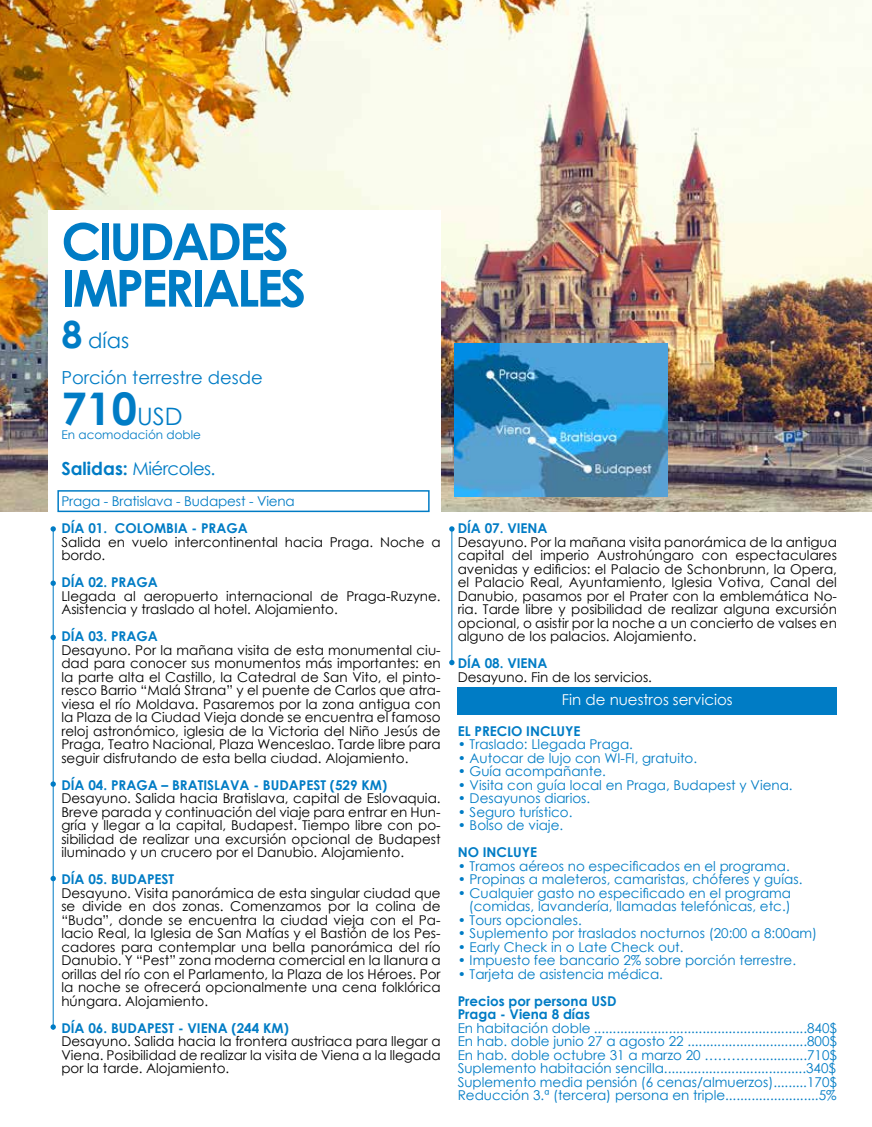
<style>
.page{position:relative;width:872px;height:1127px;background:#fff}
.page>*{position:absolute;margin:0;border:0;box-sizing:border-box;transform-origin:0 0}
.t1{font:700 51px/46.5px "Century Gothic";letter-spacing:-.06em;color:#007cc5}
.t2{font:700 45px "Century Gothic";color:#007cc5}
.t3{font:21px "Century Gothic";color:#007cc5}
.t4{font:18px "Century Gothic";color:#007cc5}
.t5{font:18px "Century Gothic";letter-spacing:-.03em;color:#007cc5}
.t6{font:15px "Century Gothic";color:#fff}
.t7{font:13.5px/13.5px "Century Gothic";color:#000;text-align:justify}
.t8{font:13.5px/13.5px "Century Gothic";color:#007cc5;text-align:right}
.t9{font:700 13.5px/13.5px "Century Gothic";color:#007cc5}
.t10{font:12px "Century Gothic";color:#007cc5}
.s1{font-weight:700;font-size:37.5px}
.s2{font-weight:400;font-size:24px}
.s3{font-weight:700}
</style>
<div class="page">
<img style="left:0;top:0;width:872px;height:511px">
<div style="left:48px;top:210px;width:393px;height:303px;background:#fff"></div>
<hr style="left:53px;top:529px;width:1px;height:500px;background:#007cc5">
<hr style="left:451px;top:529px;width:1px;height:133px;background:#007cc5">
<svg style="left:51px;top:526px;width:5px;height:6px"></svg>
<svg style="left:449px;top:526px;width:5px;height:6px"></svg>
<svg style="left:449px;top:660px;width:5px;height:5px"></svg>
<svg style="left:51px;top:580px;width:5px;height:6px"></svg>
<svg style="left:51px;top:635px;width:5px;height:5px"></svg>
<svg style="left:51px;top:781px;width:5px;height:6px"></svg>
<svg style="left:51px;top:876px;width:5px;height:5px"></svg>
<svg style="left:51px;top:1024px;width:5px;height:5px"></svg>
<div style="left:57px;top:490px;width:372px;height:22px;border:2px solid #007cc5"></div>
<div style="left:458px;top:687px;width:379px;height:27px;background:#007cc5"></div>
<img style="left:454px;top:343px;width:214px;height:153px">
<h1 class="t1" style="left:61px;top:216px;width:246px">CIUDADES<br>IMPERIALES</h1>
<h3 class="t3" style="left:61px;top:326px;width:69px"><span class="s1">8</span> días</h3>
<h3 class="t4" style="left:61px;top:365px;width:203px">Porción terrestre desde</h3>
<h2 class="t2" style="left:61px;top:374px;width:123px">710<span class="s2">USD</span></h2>
<p class="t10" style="left:61px;top:426px;width:141px">En acomodación doble</p>
<h3 class="t5" style="left:61px;top:456px;width:156px"><span class="s3">Salidas:</span> Miércoles.</h3>
<p class="t8" style="left:61px;top:494px;width:235px">Praga - Bratislava - Budapest - Viena</p>
<p class="t9" style="left:61px;top:521px;width:188px">DÍA 01. COLOMBIA - PRAGA</p>
<p class="t7" style="left:61px;top:535px;width:381px">Salida en vuelo intercontinental hacia Praga. Noche a bordo.</p>
<p class="t9" style="left:61px;top:575px;width:98px">DÍA 02. PRAGA</p>
<p class="t7" style="left:61px;top:589px;width:381px">Llegada al aeropuerto internacional de Praga-Ruzyne.<br>Asistencia y traslado al hotel. Alojamiento.</p>
<p class="t9" style="left:61px;top:629px;width:98px">DÍA 03. PRAGA</p>
<p class="t7" style="left:61px;top:643px;width:381px">Desayuno. Por la mañana visita de esta monumental ciu&shy;dad para conocer sus monumentos más importantes: en la parte alta el Castillo, la Catedral de San Vito, el pinto&shy;resco Barrio “Malá Strana” y el puente de Carlos que atra&shy;viesa el río Moldava. Pasaremos por la zona antigua con la Plaza de la Ciudad Vieja donde se encuentra el famoso reloj astronómico, iglesia de la Victoria del Niño Jesús de Praga, Teatro Nacional, Plaza Wenceslao. Tarde libre para seguir disfrutando de esta bella ciudad. Alojamiento.</p>
<p class="t9" style="left:61px;top:777px;width:327px">DÍA 04. PRAGA – BRATISLAVA - BUDAPEST (529 KM)</p>
<p class="t7" style="left:61px;top:791px;width:381px">Desayuno. Salida hacia Bratislava, capital de Eslovaquia.<br>Breve parada y continuación del viaje para entrar en Hun&shy;gría y llegar a la capital, Budapest. Tiempo libre con po&shy;sibilidad de realizar una excursión opcional de Budapest iluminado y un crucero por el Danubio. Alojamiento.</p>
<p class="t9" style="left:61px;top:872px;width:114px">DÍA 05. BUDAPEST</p>
<p class="t7" style="left:61px;top:886px;width:381px">Desayuno. Visita panorámica de esta singular ciudad que se divide en dos zonas. Comenzamos por la colina de “Buda”, donde se encuentra la ciudad vieja con el Pa&shy;lacio Real, la Iglesia de San Matías y el Bastión de los Pes&shy;cadores para contemplar una bella panorámica del río Danubio. Y “Pest” zona moderna comercial en la llanura a orillas del río con el Parlamento, la Plaza de los Héroes. Por la noche se ofrecerá opcionalmente una cena folklórica húngara. Alojamiento.</p>
<p class="t9" style="left:61px;top:1020px;width:229px">DÍA 06. BUDAPEST - VIENA (244 KM)</p>
<p class="t7" style="left:61px;top:1034px;width:381px">Desayuno. Salida hacia la frontera austriaca para llegar a Viena. Posibilidad de realizar la visita de Viena a la llegada por la tarde. Alojamiento.</p>
<p class="t9" style="left:458px;top:521px;width:91px">DÍA 07. VIENA</p>
<p class="t7" style="left:458px;top:535px;width:381px">Desayuno. Por la mañana visita panorámica de la antigua capital del imperio Austrohúngaro con espectaculares avenidas y edificios: el Palacio de Schonbrunn, la Opera, el Palacio Real, Ayuntamiento, Iglesia Votiva, Canal del Danubio, pasamos por el Prater con la emblemática No&shy;ria. Tarde libre y posibilidad de realizar alguna excursión opcional, o asistir por la noche a un concierto de valses en alguno de los palacios. Alojamiento.</p>
<p class="t9" style="left:458px;top:656px;width:91px">DÍA 08. VIENA</p>
<p class="t7" style="left:458px;top:670px;width:196px">Desayuno. Fin de los servicios.</p>
<p class="t6" style="left:562px;top:689px;width:172px">Fin de nuestros servicios</p>
<p class="t9" style="left:458px;top:723px;width:124px">EL PRECIO INCLUYE</p>
<p class="t8" style="left:458px;top:737px;width:177px">• Traslado: Llegada Praga.</p>
<p class="t8" style="left:458px;top:751px;width:241px">• Autocar de lujo con WI-FI, gratuito.</p>
<p class="t8" style="left:458px;top:764px;width:150px">• Guía acompañante.</p>
<p class="t8" style="left:458px;top:778px;width:336px">• Visita con guía local en Praga, Budapest y Viena.</p>
<p class="t8" style="left:458px;top:791px;width:134px">• Desayunos diarios.</p>
<p class="t8" style="left:458px;top:805px;width:116px">• Seguro turístico.</p>
<p class="t8" style="left:458px;top:818px;width:107px">• Bolso de viaje.</p>
<p class="t9" style="left:458px;top:845px;width:81px">NO INCLUYE</p>
<p class="t8" style="left:458px;top:859px;width:334px">• Tramos aéreos no especificados en el programa.</p>
<p class="t8" style="left:458px;top:872px;width:346px">• Propinas a maleteros, camaristas, chóferes y guías.</p>
<p class="t8" style="left:458px;top:886px;width:335px">• Cualquier gasto no especificado en el programa (comidas, lavandería, llamadas telefónicas, etc.)</p>
<p class="t8" style="left:458px;top:913px;width:125px">• Tours opcionales.</p>
<p class="t8" style="left:458px;top:926px;width:361px">• Suplemento por traslados nocturnos (20:00 a 8:00am)</p>
<p class="t8" style="left:458px;top:940px;width:227px">• Early Check in o Late Check out.</p>
<p class="t8" style="left:458px;top:953px;width:340px">• Impuesto fee bancario 2% sobre porción terrestre.</p>
<p class="t8" style="left:458px;top:967px;width:207px">• Tarjeta de asistencia médica.</p>
<p class="t9" style="left:458px;top:993px;width:160px">Precios por persona USD<br>Praga - Viena 8 días</p>
<p class="t8" style="left:458px;top:1021px;width:381px;text-align:justify">En habitación doble .........................................................840$ En hab. doble junio 27 a agosto 22 ................................800$ En hab. doble octubre 31 a marzo 20 ………….............710$ Suplemento habitación sencilla......................................340$ Suplemento media pensión (6 cenas/almuerzos).........170$ Reducción 3.ª (tercera) persona en triple.........................5%</p>
</div>
